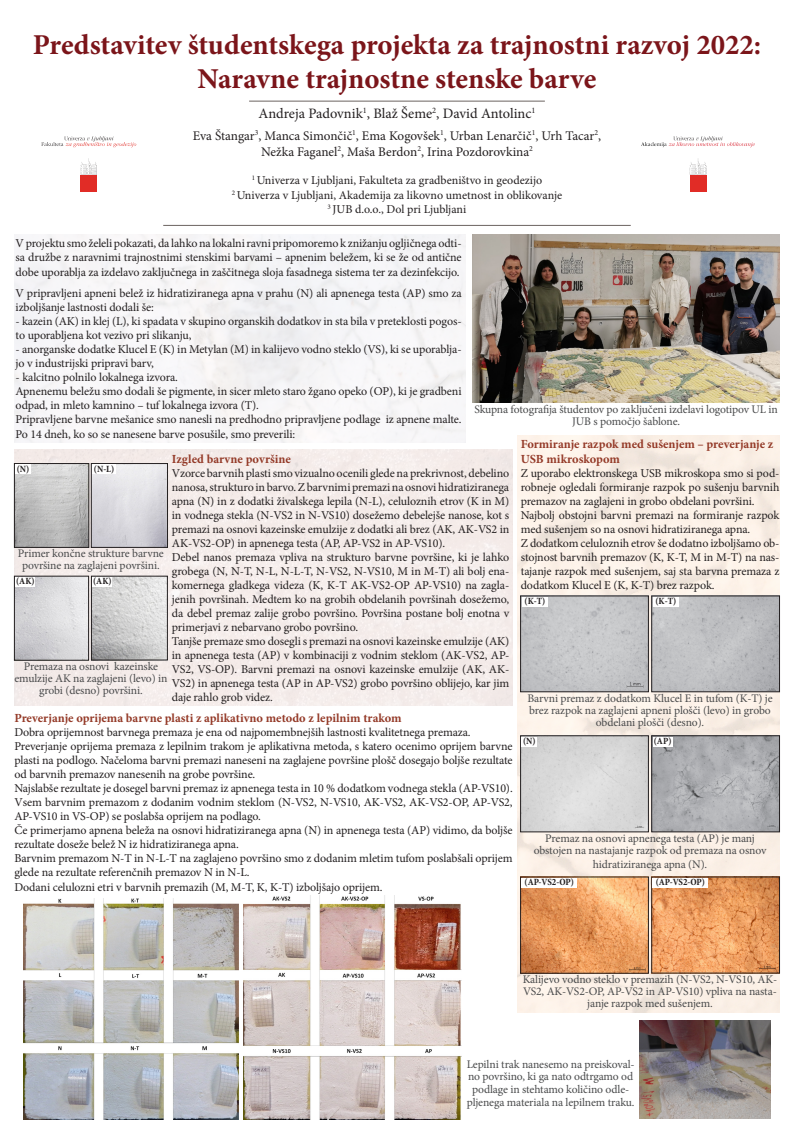
<style>
.page{position:relative;width:794px;height:1134px;background:#fff}
.page>*{position:absolute;margin:0;border:0;box-sizing:border-box;transform-origin:0 0}
.t1{font:700 28.8px/34.6px "Minion Pro";color:#7b151a;text-align:center}
.t2{font:14.4px "Minion Pro";color:#231f20}
.t3{font:13.2px "Minion Pro";letter-spacing:-.005em;color:#231f20}
.t4{font:700 12.4px/14.9px "Minion Pro";color:#943a28}
.t5{font:12px/14px "Minion Pro";letter-spacing:-.01em;color:#231f20;text-align:justify}
.t6{font:11.6px/12px "Minion Pro";letter-spacing:-.01em;color:#494a4b;text-align:center}
.t7{font:700 condensed 9.6px "Minion Pro";color:#231f20}
</style>
<div class="page">
<img style="left:517px;top:435px;width:262px;height:577px">
<div style="left:14px;top:450px;width:499px;height:256px;background:#f4ecea"></div>
<img style="left:243px;top:896px;width:218px;height:223px">
<img style="left:24px;top:898px;width:215px;height:221px">
<img style="left:653px;top:879px;width:124px;height:92px">
<img style="left:653px;top:738px;width:124px;height:92px">
<div style="left:651px;top:736px;width:128px;height:96px;border:1px solid #231f20"></div>
<img style="left:653px;top:598px;width:124px;height:92px">
<div style="left:651px;top:596px;width:128px;height:96px;border:1px solid #231f20"></div>
<img style="left:522px;top:598px;width:124px;height:92px">
<div style="left:520px;top:596px;width:128px;height:96px;border:1px solid #231f20"></div>
<img style="left:522px;top:738px;width:124px;height:92px">
<img style="left:522px;top:879px;width:124px;height:92px">
<img style="left:473px;top:234px;width:306px;height:168px">
<img style="left:16px;top:578px;width:71px;height:80px">
<div style="left:14px;top:576px;width:75px;height:84px;border:1px solid #231f20"></div>
<img style="left:93px;top:578px;width:72px;height:80px">
<div style="left:91px;top:576px;width:76px;height:84px;border:1px solid #231f20"></div>
<img style="left:93px;top:465px;width:73px;height:80px">
<div style="left:91px;top:463px;width:77px;height:84px;border:1px solid #231f20"></div>
<img style="left:16px;top:465px;width:71px;height:80px">
<div style="left:14px;top:463px;width:75px;height:84px;border:1px solid #231f20"></div>
<div style="left:690px;top:175px;width:16px;height:16px;background:#e12c26"></div>
<svg style="left:690px;top:158px;width:16px;height:16px"></svg>
<svg style="left:641px;top:136px;width:114px;height:11px"></svg>
<svg style="left:41px;top:136px;width:95px;height:11px"></svg>
<div style="left:81px;top:175px;width:16px;height:16px;background:#e12c26"></div>
<svg style="left:81px;top:158px;width:16px;height:16px"></svg>
<hr style="left:249px;top:101px;width:296px;height:1px;background:#6b6360">
<hr style="left:163px;top:225px;width:468px;height:1px;background:#6b6360">
<div style="left:16px;top:465px;width:15px;height:9px;background:#fff"></div>
<div style="left:92px;top:465px;width:24px;height:9px;background:#fff"></div>
<div style="left:16px;top:577px;width:19px;height:9px;background:#fff"></div>
<div style="left:93px;top:577px;width:19px;height:9px;background:#fff"></div>
<div style="left:522px;top:597px;width:26px;height:9px;background:#fff"></div>
<div style="left:653px;top:597px;width:26px;height:9px;background:#fff"></div>
<div style="left:522px;top:737px;width:15px;height:9px;background:#fff"></div>
<div style="left:653px;top:737px;width:19px;height:9px;background:#fff"></div>
<div style="left:522px;top:878px;width:55px;height:9px;background:#fff"></div>
<div style="left:653px;top:878px;width:55px;height:9px;background:#fff"></div>
<img style="left:639px;top:1021px;width:132px;height:98px">
<p class="t1" style="left:33px;top:27px;width:730px">Predstavitev študentskega projekta za trajnostni razvoj 2022:<br>Naravne trajnostne stenske barve</p>
<p class="t2" style="left:258px;top:104px;width:278px">Andreja Padovnik<sup>1</sup>, Blaž Šeme<sup>2</sup>, David Antolinc<sup>1</sup></p>
<p class="t3" style="left:193px;top:127px;width:409px">Eva Štangar<sup>3</sup>, Manca Simončič<sup>1</sup>, Ema Kogovšek<sup>1</sup>, Urban Lenarčič<sup>1</sup>, Urh Tacar<sup>2</sup>,</p>
<p class="t3" style="left:261px;top:143px;width:273px">Nežka Faganel<sup>2</sup>, Maša Berdon<sup>2</sup>, Irina Pozdorovkina<sup>2</sup></p>
<p class="t5" style="left:252px;top:174px;width:292px"><sup>1</sup> Univerza v Ljubljani, Fakulteta za gradbeništvo in geodezijo</p>
<p class="t5" style="left:232px;top:188px;width:332px"><sup>2</sup> Univerza v Ljubljani, Akademija za likovno umetnost in oblikovanje</p>
<p class="t5" style="left:327px;top:202px;width:140px"><sup>3</sup> JUB d.o.o., Dol pri Ljubljani</p>
<p class="t5" style="left:16px;top:236px;width:447px;line-height:14.2px">V projektu smo želeli pokazati, da lahko na lokalni ravni pripomoremo k znižanju ogljičnega odti&shy;sa družbe z naravnimi trajnostnimi stenskimi barvami – apnenim beležem, ki se že od antične dobe uporablja za izdelavo zaključnega in zaščitnega sloja fasadnega sistema ter za dezinfekcijo.</p>
<p class="t5" style="left:16px;top:286px;width:447px">V pripravljeni apneni belež iz hidratiziranega apna v prahu (N) ali apnenega testa (AP) smo za izboljšanje lastnosti dodali še:</p>
<p class="t5" style="left:16px;top:314px;width:447px">- kazein (AK) in klej (L), ki spadata v skupino organskih dodatkov in sta bila v preteklosti pogos&shy;to uporabljena kot vezivo pri slikanju,</p>
<p class="t5" style="left:16px;top:342px;width:447px">- anorganske dodatke Klucel E (K) in Metylan (M) in kalijevo vodno steklo (VS), ki se uporablja&shy;jo v industrijski pripravi barv,</p>
<p class="t5" style="left:16px;top:370px;width:164px">- kalcitno polnilo lokalnega izvora.</p>
<p class="t5" style="left:16px;top:384px;width:447px">Apnenemu beležu smo dodali še pigmente, in sicer mleto staro žgano opeko (OP), ki je gradbeni odpad, in mleto kamnino – tuf lokalnega izvora (T).</p>
<p class="t5" style="left:16px;top:412px;width:447px;line-height:14.4px">Pripravljene barvne mešanice smo nanesli na predhodno pripravljene podlage iz apnene malte.<br>Po 14 dneh, ko so se nanesene barve posušile, smo preverili:</p>
<p class="t4" style="left:172px;top:451px;width:120px">Izgled barvne površine</p>
<p class="t5" style="left:172px;top:466px;width:339px">Vzorce barvnih plasti smo vizualno ocenili glede na prekrivnost, debelino nanosa, strukturo in barvo. Z barvnimi premazi na osnovi hidratiziranega apna (N) in z dodatki živalskega lepila (N-L), celuloznih etrov (K in M) in vodnega stekla (N-VS2 in N-VS10) dosežemo debelejše nanose, kot s premazi na osnovi kazeinske emulzije z dodatki ali brez (AK, AK-VS2 in AK-VS2-OP) in apnenega testa (AP, AP-VS2 in AP-VS10).</p>
<p class="t5" style="left:172px;top:550px;width:339px">Debel nanos premaza vpliva na strukturo barvne površine, ki je lahko grobega (N, N-T, N-L, N-L-T, N-VS2, N-VS10, M in M-T) ali bolj ena&shy;komernega gladkega videza (K, K-T AK-VS2-OP AP-VS10) na zagla&shy;jenih površinah. Medtem ko na grobih obdelanih površinah dosežemo, da debel premaz zalije grobo površino. Površina postane bolj enotna v primerjavi z nebarvano grobo površino.</p>
<p class="t5" style="left:172px;top:634px;width:339px">Tanjše premaze smo dosegli s premazi na osnovi kazeinske emulzije (AK) in apnenega testa (AP) v kombinaciji z vodnim steklom (AK-VS2, AP-VS2, VS-OP). Barvni premazi na osnovi kazeinske emulzije (AK, AK-VS2) in apnenega testa (AP in AP-VS2) grobo površino oblijejo, kar jim daje rahlo grob videz.</p>
<p class="t6" style="left:474px;top:403px;width:305px">Skupna fotografija študentov po zaključeni izdelavi logotipov UL in<br>JUB s pomočjo šablone.</p>
<p class="t4" style="left:521px;top:437px;width:254px">Formiranje razpok med sušenjem – preverjanje z<br>USB mikroskopom</p>
<p class="t5" style="left:521px;top:466px;width:260px">Z uporabo elektronskega USB mikroskopa smo si pod&shy;robneje ogledali formiranje razpok po sušenju barvnih premazov na zaglajeni in grobo obdelani površini.</p>
<p class="t5" style="left:521px;top:508px;width:260px">Najbolj obstojni barvni premazi na formiranje razpok med sušenjem so na osnovi hidratiziranega apna.</p>
<p class="t5" style="left:521px;top:536px;width:260px">Z dodatkom celuloznih etrov še dodatno izboljšamo ob&shy;stojnost barvnih premazov (K, K-T, M in M-T) na nas&shy;tajanje razpok med sušenjem, saj sta barvna premaza z dodatkom Klucel E (K, K-T) brez razpok.</p>
<p class="t7" style="left:17px;top:462px;width:14px">(N)</p>
<p class="t7" style="left:94px;top:462px;width:22px">(N-L)</p>
<p class="t6" style="left:18px;top:548px;width:147px">Primer končne strukture barvne površine na zaglajeni površini.</p>
<p class="t7" style="left:16px;top:575px;width:20px">(AK)</p>
<p class="t7" style="left:93px;top:575px;width:20px">(AK)</p>
<p class="t7" style="left:524px;top:594px;width:22px">(K-T)</p>
<p class="t7" style="left:655px;top:594px;width:22px">(K-T)</p>
<p class="t6" style="left:14px;top:660px;width:155px">Premaza na osnovi kazeinske emulzije AK na zaglajeni (levo) in grobi (desno) površini.</p>
<p class="t6" style="left:527px;top:692px;width:247px">Barvni premaz z dodatkom Klucel E in tufom (K-T) je brez razpok na zaglajeni apneni plošči (levo) in grobo obdelani plošči (desno).</p>
<p class="t4" style="left:14px;top:710px;width:389px">Preverjanje oprijema barvne plasti z aplikativno metodo z lepilnim trakom</p>
<p class="t5" style="left:14px;top:725px;width:458px">Dobra oprijemnost barvnega premaza je ena od najpomembnejših lastnosti kvalitetnega premaza.</p>
<p class="t5" style="left:14px;top:739px;width:500px">Preverjanje oprijema premaza z lepilnim trakom je aplikativna metoda, s katero ocenimo oprijem barvne plasti na podlogo. Načeloma barvni premazi naneseni na zaglajene površine plošč dosegajo boljše rezultate od barvnih premazov nanesenih na grobe površine.</p>
<p class="t5" style="left:14px;top:781px;width:500px">Najslabše rezultate je dosegel barvni premaz iz apnenega testa in 10 % dodatkom vodnega stekla (AP-VS10).<br>Vsem barvnim premazom z dodanim vodnim steklom (N-VS2, N-VS10, AK-VS2, AK-VS2-OP, AP-VS2, AP-VS10 in VS-OP) se poslabša oprijem na podlago.</p>
<p class="t5" style="left:14px;top:823px;width:500px">Če primerjamo apnena beleža na osnovi hidratiziranega apna (N) in apnenega testa (AP) vidimo, da boljše rezultate doseže belež N iz hidratiziranega apna.</p>
<p class="t5" style="left:14px;top:851px;width:500px">Barvnim premazom N-T in N-L-T na zaglajeno površino smo z dodanim mletim tufom poslabšali oprijem glede na rezultate referenčnih premazov N in N-L.</p>
<p class="t5" style="left:14px;top:880px;width:369px">Dodani celulozni etri v barvnih premazih (M, M-T, K, K-T) izboljšajo oprijem.</p>
<p class="t7" style="left:523px;top:734px;width:14px">(N)</p>
<p class="t7" style="left:654px;top:734px;width:19px">(AP)</p>
<p class="t6" style="left:545px;top:832px;width:211px">Premaz na osnovi apnenega testa (AP) je manj</p>
<p class="t6" style="left:534px;top:844px;width:234px">obstojen na nastajanje razpok od premaza na osnov</p>
<p class="t6" style="left:593px;top:858px;width:116px">hidratiziranega apna (N).</p>
<p class="t7" style="left:524px;top:875px;width:51px">(AP-VS2-OP)</p>
<p class="t7" style="left:655px;top:875px;width:51px">(AP-VS2-OP)</p>
<p class="t6" style="left:523px;top:973px;width:256px">Kalijevo vodno steklo v premazih (N-VS2, N-VS10, AK-<br>VS2, AK-VS2-OP, AP-VS2 in AP-VS10) vpliva na nasta&shy;janje razpok med sušenjem.</p>
<p class="t6" style="left:467px;top:1057px;width:169px;line-height:12.8px">Lepilni trak nanesemo na preiskoval&shy;no površino, ki ga nato odtrgamo od podlage in stehtamo količino odle&shy;pljenega materiala na lepilnem traku.</p>
</div>
